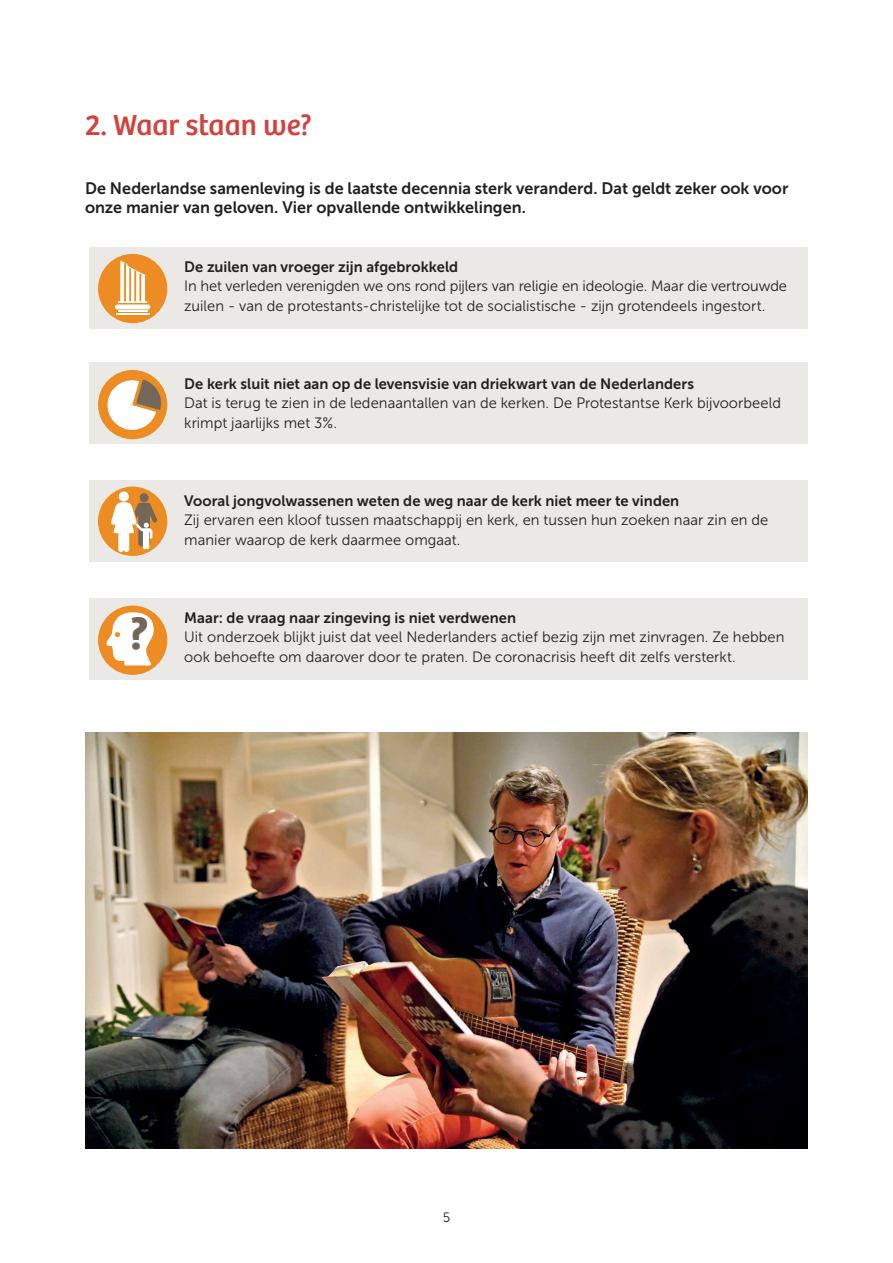
<style>
.page{position:relative;width:893px;height:1263px;background:#fff}
.page>*{position:absolute;margin:0;border:0;box-sizing:border-box;transform-origin:0 0}
.t1{font:700 46.05px "Bree";color:#726759}
.t2{font:30px "Bree";color:#d2433f}
.t3{font:16.5px/19.5px "Museo Sans 700";color:#231f20}
.t4{font:15px/19.5px "Museo Sans 300";color:#231f20}
.t5{font:15px "Museo Sans 700";letter-spacing:.005em;color:#231f20}
.t6{font:13.5px "Museo Sans 300";color:#231f20}
</style>
<div class="page">
<div style="left:90px;top:247px;width:718px;height:82px;background:#eae9e6"></div>
<div style="left:90px;top:363px;width:718px;height:81px;background:#eae9e6"></div>
<div style="left:90px;top:480px;width:718px;height:81px;background:#eae9e6"></div>
<div style="left:90px;top:598px;width:718px;height:81px;background:#eae9e6"></div>
<div style="left:98px;top:605px;width:69px;height:70px;background:#ec8c22;border-radius:50%"></div>
<div style="left:98px;top:254px;width:69px;height:69px;background:#ec8c22;border-radius:50%"></div>
<div style="left:98px;top:370px;width:69px;height:69px;background:#ec8c22;border-radius:50%"></div>
<svg style="left:106px;top:612px;width:48px;height:53px"></svg>
<div style="left:115px;top:304px;width:35px;height:5px;background:#fff;border-radius:2px"></div>
<svg style="left:118px;top:311px;width:29px;height:1px"></svg>
<hr style="left:116px;top:314px;width:34px;height:1px;background:#fff">
<svg style="left:118px;top:261px;width:29px;height:42px"></svg>
<svg style="left:105px;top:377px;width:59px;height:56px"></svg>
<img style="left:85px;top:732px;width:723px;height:417px">
<div style="left:98px;top:487px;width:69px;height:69px;background:#ec8c22;border-radius:50%"></div>
<div style="left:140px;top:493px;width:9px;height:9px;background:#726759;border-radius:50%"></div>
<div style="left:119px;top:491px;width:10px;height:11px;background:#fff;border-radius:50%"></div>
<svg style="left:111px;top:502px;width:46px;height:50px"></svg>
<h2 class="t2" style="left:85px;top:108px;width:229px">2. Waar staan we?</h2>
<p class="t3" style="left:85px;top:178px;width:705px">De Nederlandse samenleving is de laatste decennia sterk veranderd. Dat geldt zeker ook voor onze manier van geloven. Vier opvallende ontwikkelingen.</p>
<p class="t5" style="left:184px;top:258px;width:275px">De zuilen van vroeger zijn afgebrokkeld</p>
<p class="t4" style="left:184px;top:276px;width:604px">In het verleden verenigden we ons rond pijlers van religie en ideologie. Maar die vertrouwde zuilen - van de protestants-christelijke tot de socialistische - zijn grotendeels ingestort.</p>
<p class="t5" style="left:184px;top:375px;width:511px">De kerk sluit niet aan op de levensvisie van driekwart van de Nederlanders</p>
<p class="t4" style="left:184px;top:393px;width:598px">Dat is terug te zien in de ledenaantallen van de kerken. De Protestantse Kerk bijvoorbeeld krimpt jaarlijks met 3%.</p>
<h1 class="t1" style="left:130px;top:606px;width:20px">?</h1>
<p class="t5" style="left:184px;top:492px;width:497px">Vooral jongvolwassenen weten de weg naar de kerk niet meer te vinden</p>
<p class="t4" style="left:184px;top:510px;width:586px">Zij ervaren een kloof tussen maatschappij en kerk, en tussen hun zoeken naar zin en de manier waarop de kerk daarmee omgaat.</p>
<p class="t5" style="left:184px;top:609px;width:333px">Maar: de vraag naar zingeving is niet verdwenen</p>
<p class="t4" style="left:184px;top:627px;width:602px">Uit onderzoek blijkt juist dat veel Nederlanders actief bezig zijn met zinvragen. Ze hebben ook behoefte om daarover door te praten. De coronacrisis heeft dit zelfs versterkt.</p>
<p class="t6" style="left:443px;top:1210px;width:9px">5</p>
</div>
